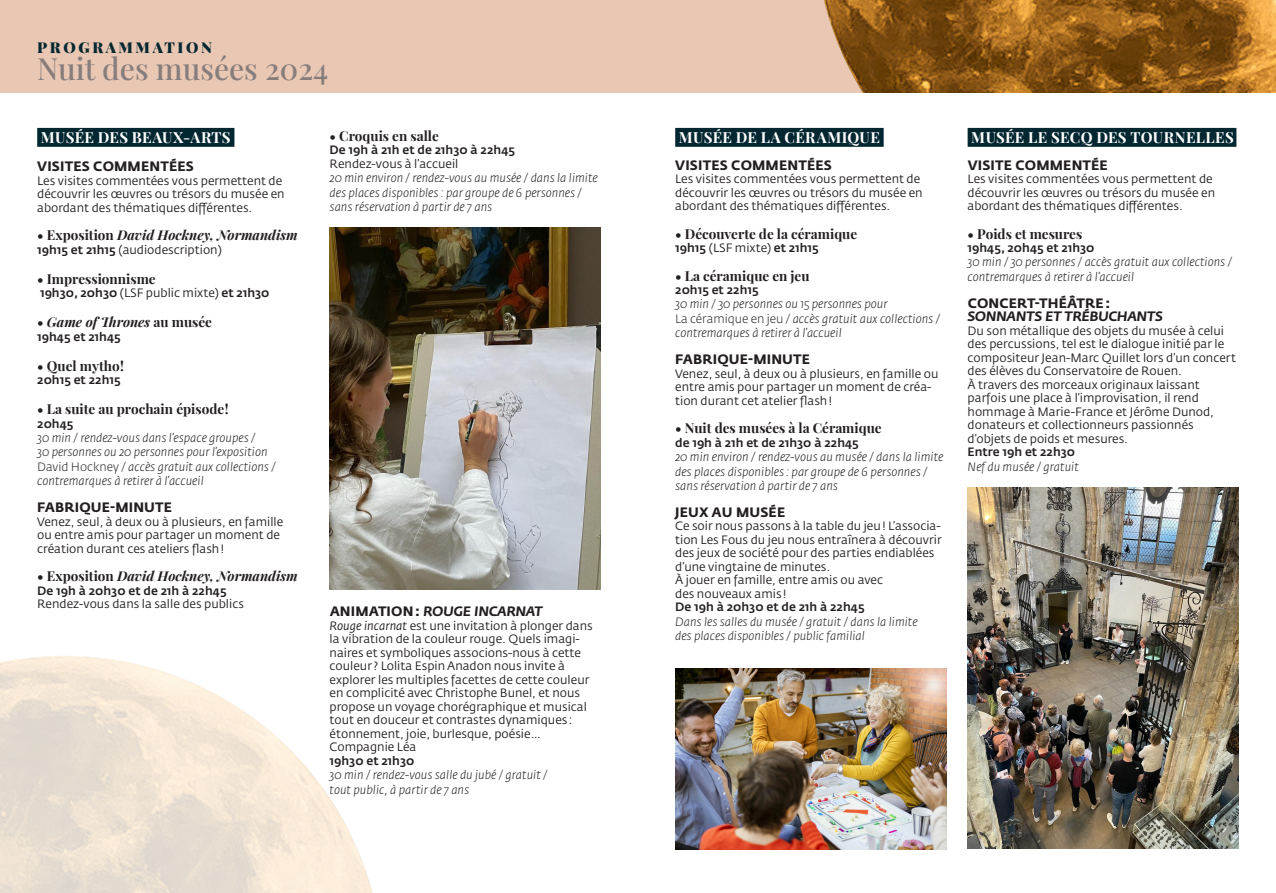
<style>
.page{position:relative;width:1276px;height:893px;background:#fff}
.page>*{position:absolute;margin:0;border:0;box-sizing:border-box;transform-origin:0 0}
.t1{font:500 30px "Playfair Display";color:#867d7d}
.nom_musée{font:700 15px "Playfair Display";letter-spacing:.02em;color:#fff}
.t2{font:900 15px "Playfair Display";letter-spacing:.175em;color:#032731}
.titre_2{font:700 13.5px "Playfair Display";color:#231f20}
.titre_1{font:700 13.5px "Fedra Sans Std";letter-spacing:.01em;color:#231f20}
.titre_2-2{font:italic 700 13.5px "Playfair Display";color:#231f20}
.titre_1-2{font:italic 700 13.5px/13.5px "Fedra Sans Std";letter-spacing:.01em;color:#231f20}
.texte{font:12px/13.5px "Fedra Sans Std";color:#231f20}
.infos_pratiques{font:italic 300 12px/14.4px "Fedra Sans Std";color:#231f20}
.texte-2{font:500 12px "Fedra Sans Std";color:#231f20}
.s1{font-style:normal}
.s2{font-weight:500}
.s3{font-weight:400}
.s4{font-style:italic}
</style>
<div class="page">
<div style="left:0;top:0;width:638px;height:92px;background:#e9c7b3"></div>
<div style="left:37px;top:128px;width:197px;height:19px;background:#032731"></div>
<img style="left:330px;top:228px;width:271px;height:361px">
<div style="left:675px;top:128px;width:208px;height:19px;background:#032731"></div>
<img style="left:675px;top:669px;width:271px;height:180px">
<div style="left:967px;top:128px;width:269px;height:19px;background:#032731"></div>
<img style="left:967px;top:487px;width:271px;height:362px">
<div style="left:638px;top:0;width:638px;height:92px;background:#e9c7b3"></div>
<img style="left:824px;top:0;width:452px;height:92px">
<p class="t2" style="left:37px;top:38px;width:176px">PROGRAMMATION</p>
<p class="t1" style="left:37px;top:46px;width:293px">Nuit des musées 2024</p>
<p class="nom_musée" style="left:41px;top:125px;width:191px">MUSÉE DES BEAUX-ARTS</p>
<p class="titre_1" style="left:37px;top:158px;width:158px">VISITES COMMENTÉES</p>
<p class="texte" style="left:37px;top:174px;width:249px">Les visites commentées vous permettent de découvrir les œuvres ou trésors du musée en abordant des thématiques différentes.</p>
<p class="titre_2-2" style="left:37px;top:224px;width:262px"><span class="s1">• Exposition</span> David Hockney, Normandism</p>
<p class="texte" style="left:37px;top:243px;width:186px"><span class="s2">19h15 et 21h15</span> (audiodescription)</p>
<p class="titre_2" style="left:37px;top:268px;width:120px">• Impressionnisme</p>
<p class="texte-2" style="left:40px;top:285px;width:231px">19h30, 20h30 <span class="s3">(LSF public mixte)</span> et 21h30</p>
<p class="titre_2-2" style="left:37px;top:311px;width:176px"><span class="s1">•</span> Game of Thrones <span class="s1">au musée</span></p>
<p class="texte-2" style="left:37px;top:329px;width:85px">19h45 et 21h45</p>
<p class="titre_2" style="left:37px;top:355px;width:88px">• Quel mytho !</p>
<p class="texte-2" style="left:37px;top:372px;width:85px">20h15 et 22h15</p>
<p class="titre_2" style="left:37px;top:398px;width:193px">• La suite au prochain épisode !</p>
<p class="texte-2" style="left:37px;top:416px;width:38px">20h45</p>
<p class="infos_pratiques" style="left:37px;top:431px;width:240px">30 min / rendez-vous dans l’espace groupes /<br>30 personnes ou 20 personnes pour l’exposition <span class="s1">David Hockney</span> / accès gratuit aux collections / contremarques à retirer à l’accueil</p>
<p class="titre_1" style="left:37px;top:499px;width:136px">FABRIQUE-MINUTE</p>
<p class="texte" style="left:37px;top:515px;width:248px">Venez, seul, à deux ou à plusieurs, en famille ou entre amis pour partager un moment de création durant ces ateliers flash!</p>
<p class="titre_2-2" style="left:37px;top:566px;width:262px"><span class="s1">• Exposition</span> David Hockney, Normandism</p>
<p class="texte-2" style="left:37px;top:583px;width:191px">De 19h à 20h30 et de 21h à 22h45</p>
<p class="texte" style="left:37px;top:597px;width:208px">Rendez-vous dans la salle des publics</p>
<p class="titre_2" style="left:330px;top:125px;width:111px">• Croquis en salle</p>
<p class="texte-2" style="left:330px;top:143px;width:187px">De 19h à 21h et de 21h30 à 22h45</p>
<p class="texte" style="left:330px;top:157px;width:130px">Rendez-vous à l’accueil</p>
<p class="infos_pratiques" style="left:330px;top:171px;width:270px">20 min environ / rendez-vous au musée / dans la limite des places disponibles : par groupe de 6 personnes / sans réservation à partir de 7 ans</p>
<p class="titre_1-2" style="left:330px;top:605px;width:214px"><span class="s1">ANIMATION:</span> ROUGE INCARNAT</p>
<p class="texte" style="left:330px;top:619px;width:265px"><span class="s4">Rouge incarnat</span> est une invitation à plonger dans la vibration de la couleur rouge. Quels imagi&shy;naires et symboliques associons-nous à cette couleur? Lolita Espin Anadon nous invite à explorer les multiples facettes de cette couleur en complicité avec Christophe Bunel, et nous propose un voyage chorégraphique et musical tout en douceur et contrastes dynamiques : étonnement, joie, burlesque, poésie…</p>
<p class="texte" style="left:330px;top:740px;width:88px">Compagnie Léa</p>
<p class="texte-2" style="left:330px;top:753px;width:86px">19h30 et 21h30</p>
<p class="infos_pratiques" style="left:330px;top:768px;width:219px">30 min / rendez-vous salle du jubé / gratuit / tout public, à partir de 7 ans</p>
<p class="nom_musée" style="left:679px;top:125px;width:202px">MUSÉE DE LA CÉRAMIQUE</p>
<p class="titre_1" style="left:675px;top:156px;width:158px">VISITES COMMENTÉES</p>
<p class="texte" style="left:675px;top:172px;width:249px">Les visites commentées vous permettent de découvrir les œuvres ou trésors du musée en abordant des thématiques différentes.</p>
<p class="titre_2" style="left:675px;top:223px;width:183px">• Découverte de la céramique</p>
<p class="texte-2" style="left:675px;top:240px;width:145px">19h15 <span class="s3">(LSF mixte)</span> et 21h15</p>
<p class="titre_2" style="left:675px;top:265px;width:136px">• La céramique en jeu</p>
<p class="texte-2" style="left:675px;top:282px;width:85px">20h15 et 22h15</p>
<p class="infos_pratiques" style="left:675px;top:297px;width:266px">30 min / 30 personnes ou 15 personnes pour<br><span class="s1">La céramique en jeu</span> / accès gratuit aux collections / contremarques à retirer à l’accueil</p>
<p class="titre_1" style="left:675px;top:351px;width:136px">FABRIQUE-MINUTE</p>
<p class="texte" style="left:675px;top:367px;width:265px">Venez, seul, à deux ou à plusieurs, en famille ou entre amis pour partager un moment de créa&shy;tion durant cet atelier flash!</p>
<p class="titre_2" style="left:675px;top:418px;width:208px">• Nuit des musées à la Céramique</p>
<p class="texte-2" style="left:675px;top:435px;width:185px">de 19h à 21h et de 21h30 à 22h45</p>
<p class="infos_pratiques" style="left:675px;top:450px;width:270px">20 min environ / rendez-vous au musée / dans la limite des places disponibles : par groupe de 6 personnes / sans réservation à partir de 7 ans</p>
<p class="titre_1" style="left:675px;top:504px;width:111px">JEUX AU MUSÉE</p>
<p class="texte" style="left:675px;top:519px;width:268px">Ce soir nous passons à la table du jeu! L’associa&shy;tion Les Fous du jeu nous entraînera à découvrir des jeux de société pour des parties endiablées d’une vingtaine de minutes.</p>
<p class="texte" style="left:675px;top:573px;width:209px">À jouer en famille, entre amis ou avec des nouveaux amis !</p>
<p class="texte-2" style="left:675px;top:600px;width:191px">De 19h à 20h30 et de 21h à 22h45</p>
<p class="infos_pratiques" style="left:675px;top:614px;width:244px">Dans les salles du musée / gratuit / dans la limite des places disponibles / public familial</p>
<p class="nom_musée" style="left:971px;top:125px;width:264px">MUSÉE LE SECQ DES TOURNELLES</p>
<p class="titre_1" style="left:967px;top:156px;width:142px">VISITE COMMENTÉE</p>
<p class="texte" style="left:967px;top:172px;width:249px">Les visites commentées vous permettent de découvrir les œuvres ou trésors du musée en abordant des thématiques différentes.</p>
<p class="titre_2" style="left:967px;top:223px;width:116px">• Poids et mesures</p>
<p class="texte-2" style="left:967px;top:240px;width:128px">19h45, 20h45 et 21h30</p>
<p class="infos_pratiques" style="left:967px;top:255px;width:266px">30 min / 30 personnes / accès gratuit aux collections / contremarques à retirer à l’accueil</p>
<p class="titre_1-2" style="left:967px;top:296px;width:196px"><span class="s1">CONCERT-THÉÂTRE:<br></span>SONNANTS ET TRÉBUCHANTS</p>
<p class="texte" style="left:967px;top:324px;width:270px">Du son métallique des objets du musée à celui des percussions, tel est le dialogue initié par le compositeur Jean-Marc Quillet lors d’un concert des élèves du Conservatoire de Rouen.</p>
<p class="texte" style="left:967px;top:378px;width:248px">À travers des morceaux originaux laissant parfois une place à l’improvisation, il rend hommage à Marie-France et Jérôme Dunod, donateurs et collectionneurs passionnés d’objets de poids et mesures.</p>
<p class="texte-2" style="left:967px;top:445px;width:109px">Entre 19h et 22h30</p>
<p class="infos_pratiques" style="left:967px;top:459px;width:113px">Nef du musée / gratuit</p>
</div>
